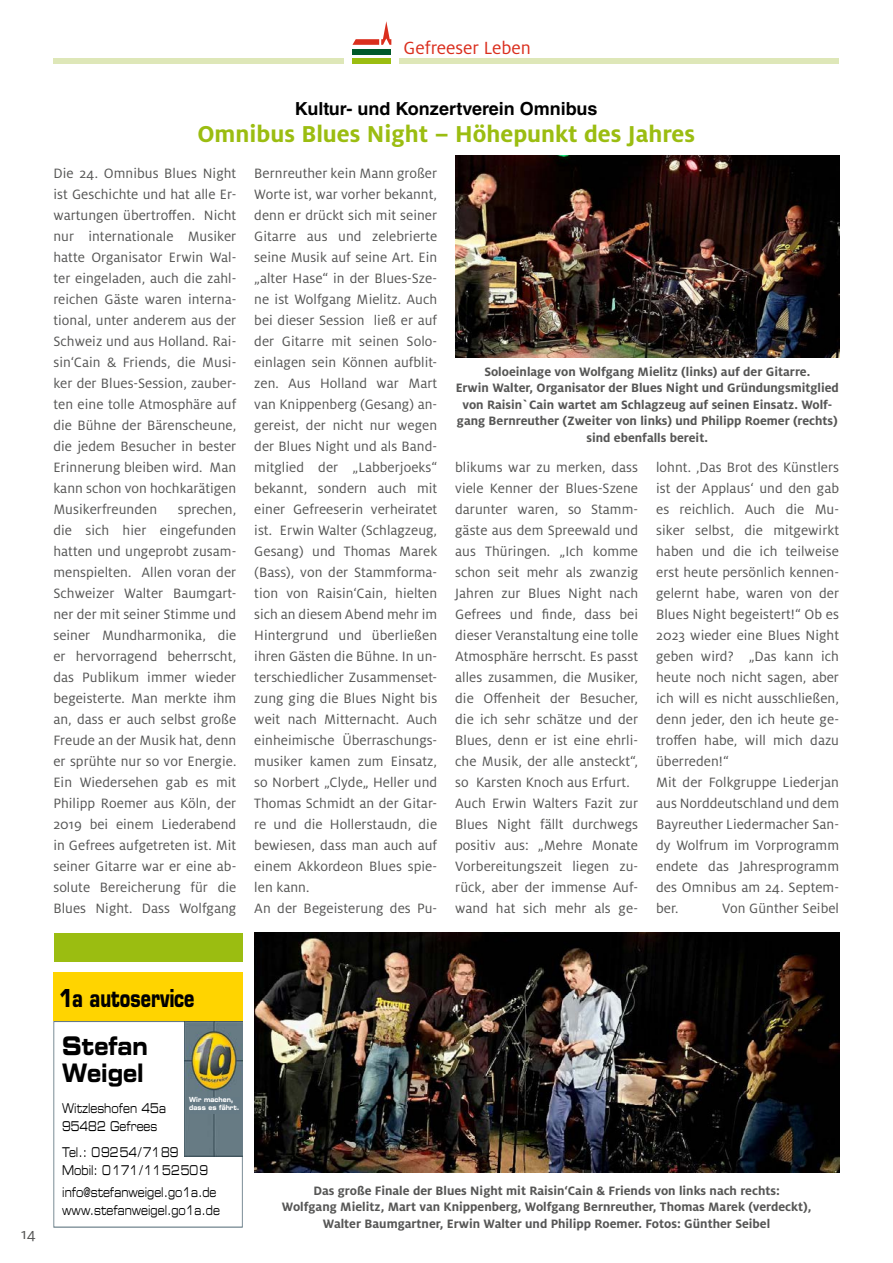
<style>
.page{position:relative;width:893px;height:1263px;background:#fff}
.page>*{position:absolute;margin:0;border:0;box-sizing:border-box;transform-origin:0 0}
.t1{font:700 25.5px "Milo OT";color:#9bbd11}
.t2{font:25.5px/27px "Eurostile LT Std Bold Ex 2";color:#000;scale:.74 1}
.t3{font:700 24px "Eurostile LT Std";color:#000;scale:.74 1}
.t4{font:19.5px "Milo OT";color:#da2e1d}
.t5{font:700 18px "Helvetica LT Std";color:#000}
.t6{font:16.5px "Milo OT";color:#565655}
.t7{font:15px/21px "Milo OT";letter-spacing:.005em;color:#565655}
.t8{font:700 13.5px/16.5px "Milo OT";color:#565655;text-align:center}
.t9{font:13.5px/18px "Eurostile LT Std Ex 2";color:#000;scale:.67 1}
.t10{font:7.05px/8.2px "Eurostile LT Std Bold Ex 2";color:#fff;scale:.74 1}
</style>
<div class="page">
<div style="left:54px;top:933px;width:189px;height:28px;background:#9bbd11"></div>
<div style="left:352px;top:49px;width:39px;height:5px;background:#00592a"></div>
<div style="left:352px;top:58px;width:39px;height:6px;background:#9bbd11"></div>
<svg style="left:352px;top:21px;width:39px;height:24px"></svg>
<div style="left:400px;top:58px;width:439px;height:6px;background:#dee7b8"></div>
<div style="left:53px;top:58px;width:291px;height:6px;background:#dee7b8"></div>
<div style="left:53px;top:1021px;width:190px;height:206px;border:1px solid #657a85"></div>
<div style="left:53px;top:972px;width:190px;height:49px;background:#ffd400"></div>
<img style="left:185px;top:1022px;width:58px;height:135px">
<div style="left:189px;top:1097px;width:50px;height:16px;background:#657a85"></div>
<img style="left:455px;top:156px;width:384px;height:201px">
<img style="left:254px;top:933px;width:585px;height:240px">
<h3 class="t4" style="left:403px;top:37px;width:129px">Gefreeser Leben</h3>
<p class="t5" style="left:295px;top:97px;width:304px">Kultur- und Konzertverein Omnibus</p>
<h1 class="t1" style="left:197px;top:119px;width:499px">Omnibus Blues Night – Höhepunkt des Jahres</h1>
<p class="t7" style="left:254px;top:162px;width:184px">Bernreuther kein Mann großer<br>Worte ist, war vorher bekannt, denn er drückt sich mit seiner<br>Gitarre aus und zelebrierte seine Musik auf seine Art. Ein „alter Hase“ in der Blues-Sze&shy;ne ist Wolfgang Mielitz. Auch bei dieser Session ließ er auf der Gitarre mit seinen Solo&shy;einlagen sein Können aufblit&shy;zen. Aus Holland war Mart van Knippenberg (Gesang) an&shy;gereist, der nicht nur wegen der Blues Night und als Band&shy;mitglied der „Labberjoeks“ bekannt, sondern auch mit einer Gefreeserin verheiratet ist. Erwin Walter (Schlagzeug,<br>Gesang) und Thomas Marek (Bass), von der Stammforma&shy;tion von Raisin‘Cain, hielten sich an diesem Abend mehr im<br>Hintergrund und überließen ihren Gästen die Bühne. In un&shy;terschiedlicher Zusammenset&shy;zung ging die Blues Night bis weit nach Mitternacht. Auch einheimische Überraschungs&shy;musiker kamen zum Einsatz, so Norbert „Clyde„ Heller und<br>Thomas Schmidt an der Gitar&shy;re und die Hollerstaudn, die bewiesen, dass man auch auf einem Akkordeon Blues spie&shy;len kann.<br>An der Begeisterung des Pu-</p>
<p class="t7" style="left:53px;top:162px;width:184px;text-align:justify">Die 24. Omnibus Blues Night ist Geschichte und hat alle Er&shy;wartungen übertroffen. Nicht nur internationale Musiker hatte Organisator Erwin Wal&shy;ter eingeladen, auch die zahl&shy;reichen Gäste waren interna&shy;tional, unter anderem aus der Schweiz und aus Holland. Rai&shy;sin‘Cain &amp; Friends, die Musi&shy;ker der Blues-Session, zauber&shy;ten eine tolle Atmosphäre auf die Bühne der Bärenscheune, die jedem Besucher in bester Erinnerung bleiben wird. Man kann schon von hochkarätigen Musikerfreunden</p>
<p class="t8" style="left:456px;top:363px;width:385px">Soloeinlage von Wolfgang Mielitz (links) auf der Gitarre.<br>Erwin Walter, Organisator der Blues Night und Gründungsmitglied von Raisin`Cain wartet am Schlagzeug auf seinen Einsatz. Wolf&shy;gang Bernreuther (Zweiter von links) und Philipp Roemer (rechts) sind ebenfalls bereit.</p>
<p class="t7" style="left:455px;top:456px;width:184px">blikums war zu merken, dass viele Kenner der Blues-Szene darunter waren, so Stamm&shy;gäste aus dem Spreewald und aus Thüringen. „Ich komme schon seit mehr als zwanzig<br>Jahren zur Blues Night nach<br>Gefrees und finde, dass bei dieser Veranstaltung eine tolle<br>Atmosphäre herrscht. Es passt alles zusammen, die Musiker, die Offenheit der Besucher, die ich sehr schätze und der<br>Blues, denn er ist eine ehrli&shy;che Musik, der alle ansteckt“, so Karsten Knoch aus Erfurt.<br>Auch Erwin Walters Fazit zur<br>Blues Night fällt durchwegs positiv aus: „Mehre Monate<br>Vorbereitungszeit liegen zu&shy;rück, aber der immense Auf&shy;wand hat sich mehr als ge-</p>
<p class="t7" style="left:656px;top:456px;width:184px">lohnt. ‚Das Brot des Künstlers ist der Applaus‘ und den gab es reichlich. Auch die Mu&shy;siker selbst, die mitgewirkt haben und die ich teilweise erst heute persönlich kennen&shy;gelernt habe, waren von der<br>Blues Night begeistert!“ Ob es<br>2023 wieder eine Blues Night geben wird? „Das kann ich heute noch nicht sagen, aber ich will es nicht ausschließen, denn jeder, den ich heute ge&shy;troffen habe, will mich dazu überreden!“<br>Mit der Folkgruppe Liederjan aus Norddeutschland und dem<br>Bayreuther Liedermacher San&shy;dy Wolfrum im Vorprogramm endete das Jahresprogramm des Omnibus am 24. Septem&shy;ber.</p>
<p class="t7" style="left:53px;top:498px;width:184px;text-align:justify;text-indent:124px">sprechen, die sich hier eingefunden hatten und ungeprobt zusam&shy;menspielten. Allen voran der Schweizer Walter Baumgart&shy;ner der mit seiner Stimme und seiner Mundharmonika, die er hervorragend beherrscht, das Publikum immer wieder begeisterte. Man merkte ihm an, dass er auch selbst große Freude an der Musik hat, denn er sprühte nur so vor Energie.<br>Ein Wiedersehen gab es mit Philipp Roemer aus Köln, der 2019 bei einem Liederabend in Gefrees aufgetreten ist. Mit seiner Gitarre war er eine ab&shy;solute Bereicherung für die Blues Night. Dass Wolfgang</p>
<p class="t7" style="left:722px;top:897px;width:118px">Von Günther Seibel</p>
<p class="t6" style="left:21px;top:1225px;width:16px">14</p>
<h2 class="t3" style="left:59px;top:983px;width:184px">1a autoservice</h2>
<h1 class="t2" style="left:62px;top:1031px;width:117px">Stefan<br>Weigel</h1>
<p class="t9" style="left:62px;top:1098px;width:156px">Witzleshofen 45a<br>95482 Gefrees</p>
<p class="t9" style="left:62px;top:1143px;width:219px">Tel.: 09254/7189<br>Mobil: 0171/1152509</p>
<p class="t9" style="left:62px;top:1183px;width:237px">info@stefanweigel.go1a.de www.stefanweigel.go1a.de</p>
<p class="t10" style="left:189px;top:1095px;width:69px">Wir machen, dass es fährt.</p>
<p class="t8" style="left:282px;top:1182px;width:531px">Das große Finale der Blues Night mit Raisin‘Cain &amp; Friends von links nach rechts:<br>Wolfgang Mielitz, Mart van Knippenberg, Wolfgang Bernreuther, Thomas Marek (verdeckt),<br>Walter Baumgartner, Erwin Walter und Philipp Roemer. Fotos: Günther Seibel</p>
</div>
